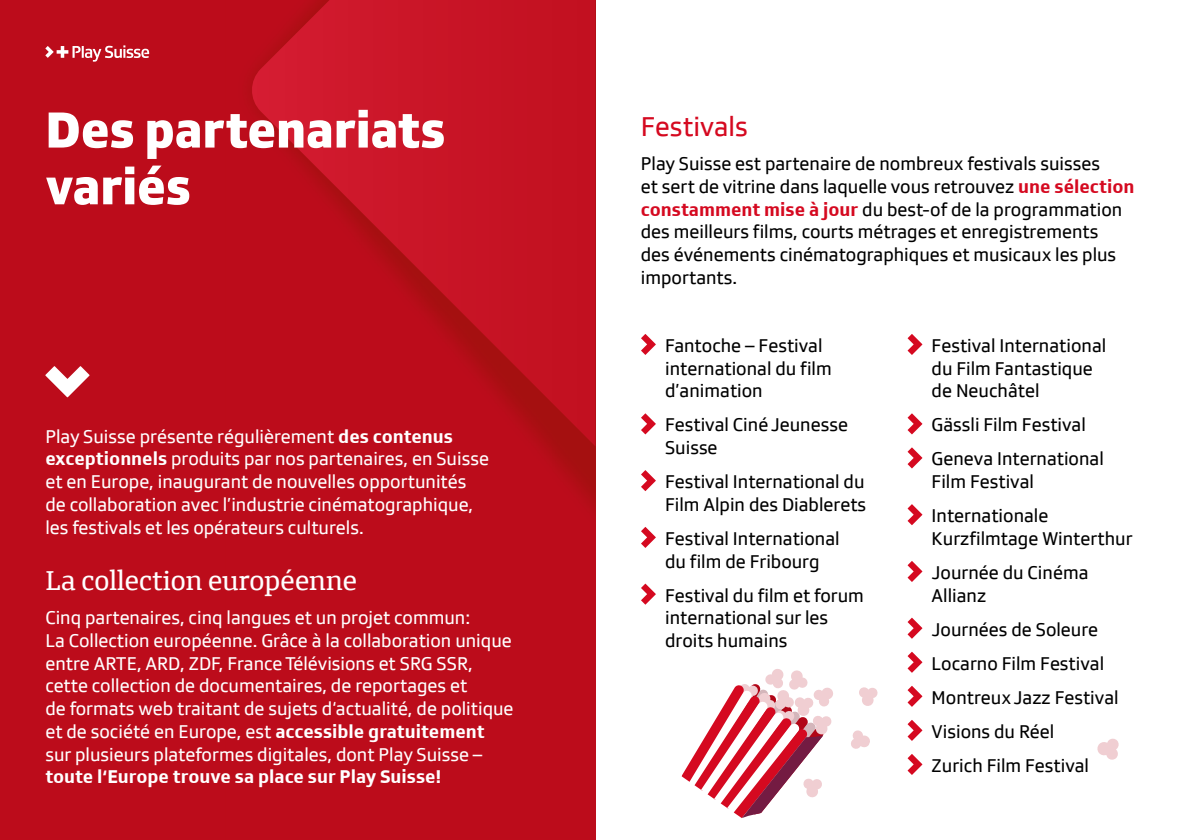
<style>
.page{position:relative;width:1191px;height:840px;background:#fff}
.page>*{position:absolute;margin:0;border:0;box-sizing:border-box;transform-origin:0 0}
.t1{font:800 52px/56.6px "SRGSSR Type Text";color:#fff}
.t2{font:28px "SRGSSR Type Serif Text";color:#fff}
.t3{font:28px "SRGSSR Type Text";color:#d50920}
.t4{font:19px/22.6px "SRGSSR Type Text";color:#000}
.t5{font:19px/22.6px "SRGSSR Type Text";color:#fff}
.t6{font:700 19px "SRGSSR Type Text";color:#fff}
.s1{font-weight:700}
.s2{font-weight:700;color:#d50920}
</style>
<div class="page">
<div style="left:0;top:0;width:595px;height:839px;background:#bc0c1b"></div>
<svg style="left:249px;top:0;width:346px;height:446px"></svg>
<svg style="left:45px;top:45px;width:104px;height:17px"></svg>
<svg style="left:641px;top:334px;width:15px;height:21px"></svg>
<svg style="left:641px;top:413px;width:15px;height:21px"></svg>
<svg style="left:641px;top:470px;width:15px;height:21px"></svg>
<svg style="left:641px;top:527px;width:15px;height:20px"></svg>
<svg style="left:641px;top:583px;width:15px;height:21px"></svg>
<svg style="left:907px;top:334px;width:15px;height:21px"></svg>
<svg style="left:907px;top:413px;width:15px;height:21px"></svg>
<svg style="left:907px;top:447px;width:15px;height:21px"></svg>
<svg style="left:907px;top:504px;width:15px;height:21px"></svg>
<svg style="left:907px;top:561px;width:15px;height:20px"></svg>
<svg style="left:907px;top:617px;width:15px;height:21px"></svg>
<svg style="left:907px;top:651px;width:15px;height:21px"></svg>
<svg style="left:907px;top:686px;width:15px;height:20px"></svg>
<svg style="left:907px;top:720px;width:15px;height:20px"></svg>
<svg style="left:907px;top:754px;width:15px;height:20px"></svg>
<svg style="left:45px;top:366px;width:45px;height:31px"></svg>
<svg style="left:1097px;top:738px;width:22px;height:21px"></svg>
<svg style="left:859px;top:687px;width:19px;height:19px"></svg>
<svg style="left:851px;top:730px;width:19px;height:19px"></svg>
<svg style="left:681px;top:669px;width:152px;height:148px"></svg>
<h1 class="t1" style="left:45px;top:100px;width:401px">Des partenariats variés</h1>
<p class="t5" style="left:45px;top:424px;width:445px">Play Suisse présente régulièrement <span class="s1">des contenus exceptionnels</span> produits par nos partenaires, en Suisse et en Europe, inaugurant de nouvelles opportunités de collaboration avec l’industrie cinématographique, les festivals et les opérateurs culturels.</p>
<h2 class="t2" style="left:45px;top:563px;width:313px">La collection européenne</h2>
<p class="t5" style="left:45px;top:606px;width:470px">Cinq partenaires, cinq langues et un projet commun:<br>La Collection européenne. Grâce à la collaboration unique entre ARTE, ARD, ZDF, France Télévisions et SRG SSR, cette collection de documentaires, de reportages et<br>de formats web traitant de sujets d‘actualité, de politique et de société en Europe, est <span class="s1">accessible gratuitement </span>sur plusieurs plateformes digitales, dont Play Suisse –</p>
<p class="t6" style="left:45px;top:765px;width:397px">toute l‘Europe trouve sa place sur Play Suisse!</p>
<h2 class="t3" style="left:641px;top:111px;width:108px">Festivals</h2>
<p class="t4" style="left:641px;top:152px;width:495px">Play Suisse est partenaire de nombreux festivals suisses<br>et sert de vitrine dans laquelle vous retrouvez <span class="s2">une sélection constamment mise à jour</span> du best-of de la programmation des meilleurs films, courts métrages et enregistrements<br>des événements cinématographiques et musicaux les plus importants.</p>
<p class="t4" style="left:665px;top:334px;width:168px">Fantoche – Festival international du film d’animation</p>
<p class="t4" style="left:665px;top:413px;width:184px">Festival Ciné Jeunesse<br>Suisse</p>
<p class="t4" style="left:665px;top:470px;width:203px">Festival International du<br>Film Alpin des Diablerets</p>
<p class="t4" style="left:665px;top:526px;width:176px">Festival International du film de Fribourg</p>
<p class="t4" style="left:665px;top:583px;width:200px">Festival du film et forum international sur les droits humains</p>
<p class="t4" style="left:931px;top:334px;width:176px">Festival International du Film Fantastique de Neuchâtel</p>
<p class="t4" style="left:931px;top:407px;width:174px;line-height:34px">Gässli Film Festival<br>Geneva International</p>
<p class="t4" style="left:931px;top:464px;width:118px;line-height:34px">Film Festival<br>Internationale</p>
<p class="t4" style="left:931px;top:521px;width:202px;line-height:34px">Kurzfilmtage Winterthur<br>Journée du Cinéma</p>
<p class="t4" style="left:931px;top:577px;width:188px;line-height:34px">Allianz<br>Journées de Soleure<br>Locarno Film Festival<br>Montreux Jazz Festival<br>Visions du Réel<br>Zurich Film Festival</p>
</div>
